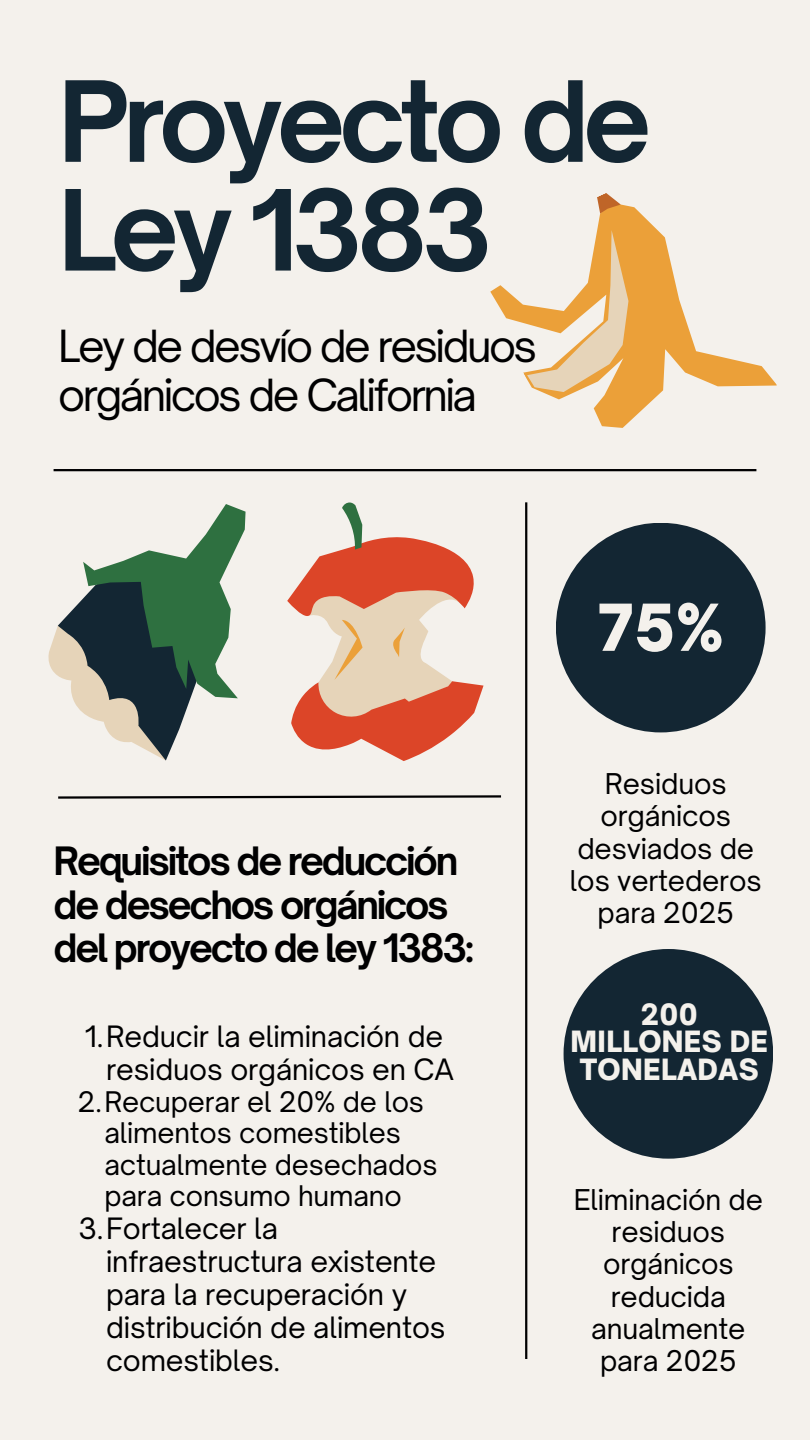
<style>
.page{position:relative;width:810px;height:1440px;background:#f4f1ec}
.page>*{position:absolute;margin:0;border:0;box-sizing:border-box;transform-origin:0 0}
.t1{font:700 106.9px/108.8px "Open Sauce One";letter-spacing:-.055em;color:#132633}
.t2{font:900 61.9px "Open Sauce One";color:#f4f1ec}
.t3{font:42.4px/49.5px "Open Sauce One";letter-spacing:-.06em;color:#000001}
.t4{font:700 37.4px/43.5px "Open Sauce One";letter-spacing:-.06em;color:#000001}
.t5{font:28.2px/33px "Open Sauce One";letter-spacing:-.005em;color:#000001}
.t6{font:900 28.1px/27.7px "Open Sauce One";letter-spacing:.01em;color:#f4f1ec;text-align:center}
.t7{font:27.4px/32.2px "Open Sauce One";letter-spacing:-.005em;color:#000001;text-align:center}
.t8{font:27.2px/31.5px "Open Sauce One";letter-spacing:-.005em;color:#000001}
</style>
<div class="page">
<hr style="left:54px;top:469px;width:702px;height:2px;background:#000001">
<svg style="left:58px;top:795px;width:444px;height:4px"></svg>
<hr style="left:525px;top:502px;width:2px;height:857px;background:#000001">
<div style="left:564px;top:949px;width:209px;height:210px;background:#132633;border-radius:50%"></div>
<div style="left:556px;top:523px;width:210px;height:209px;background:#132633;border-radius:50%"></div>
<svg style="left:287px;top:502px;width:197px;height:259px"></svg>
<svg style="left:48px;top:504px;width:197px;height:257px"></svg>
<svg style="left:474px;top:204px;width:303px;height:268px"></svg>
<svg style="left:487px;top:230px;width:178px;height:173px"></svg>
<svg style="left:593px;top:193px;width:28px;height:21px"></svg>
<h1 class="t1" style="left:58px;top:67px;width:595px">Proyecto de<br>Ley 1383</h1>
<p class="t3" style="left:58px;top:321px;width:480px">Ley de desvío de residuos orgánicos de California</p>
<h3 class="t4" style="left:54px;top:839px;width:422px">Requisitos de reducción de desechos orgánicos del proyecto de ley 1383:</h3>
<p class="t5" style="left:106px;top:1020px;width:349px;text-indent:-21px">1.Reducir la eliminación de residuos orgánicos en CA</p>
<p class="t8" style="left:104px;top:1085px;width:335px;text-indent:-26px">2.Recuperar el 20% de los alimentos comestibles actualmente desechados para consumo humano</p>
<h4 class="t5" style="left:106px;top:1212px;width:341px;text-indent:-28px">3.Fortalecer la infraestructura existente para la recuperación y distribución de alimentos comestibles.</h4>
<p class="t2" style="left:598px;top:589px;width:127px">75%</p>
<p class="t7" style="left:570px;top:768px;width:193px">Residuos orgánicos desviados de los vertederos para 2025</p>
<p class="t6" style="left:571px;top:1000px;width:199px">200<br>MILLONES DE<br>TONELADAS</p>
<h2 class="t7" style="left:574px;top:1183px;width:191px">Eliminación de residuos orgánicos reducida anualmente para 2025</h2>
</div>
